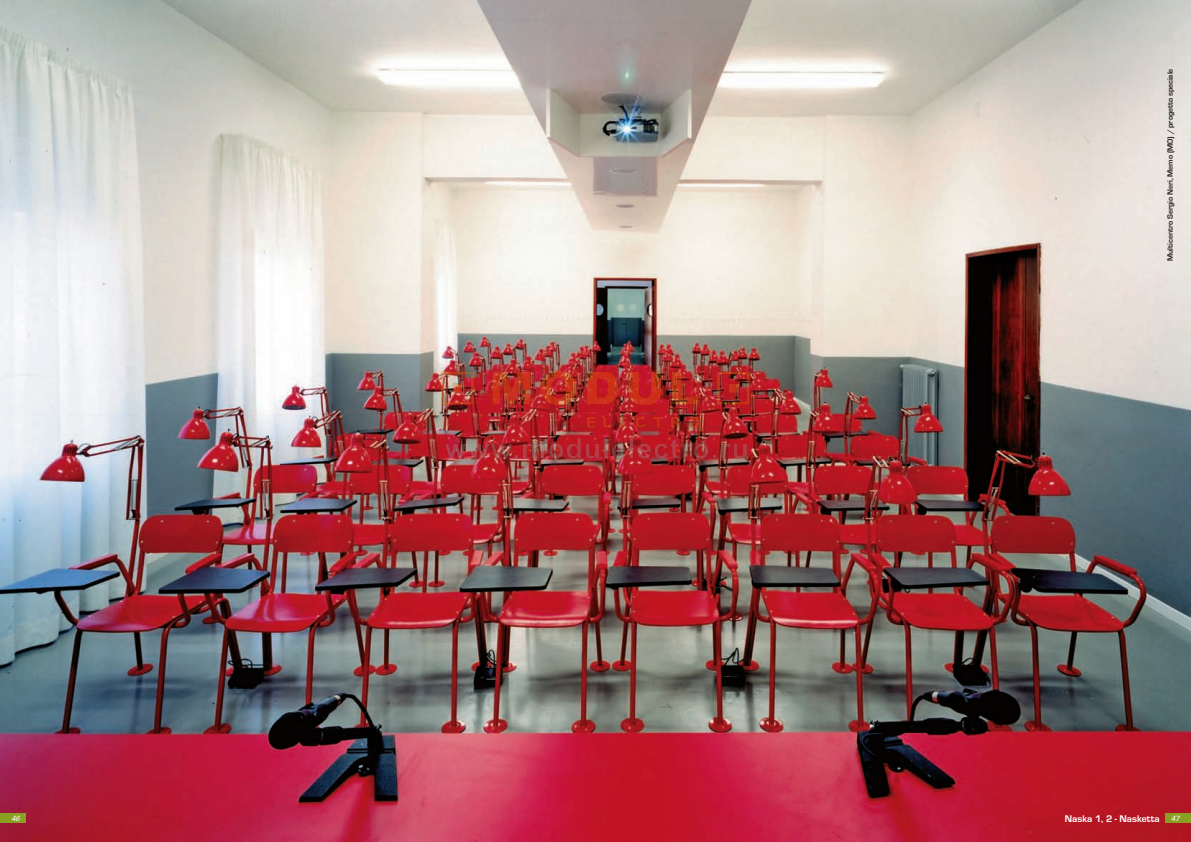
<style>
.page{position:relative;width:1191px;height:842px;background:#fff}
.page>*{position:absolute;margin:0;border:0;box-sizing:border-box;transform-origin:0 0}
.t1{font:700 10px "Eurostile";color:#fff}
.t2{font:700 8px "Eurostile";letter-spacing:-.01em;color:#231f20}
.t3{font:italic 7.5px "Univers";color:#fff}
</style>
<div class="page">
<img style="left:0;top:0;width:1191px;height:842px">
<div style="left:0;top:814px;width:26px;height:9px;background:#8aa022"></div>
<div style="left:1165px;top:814px;width:26px;height:9px;background:#8aa022"></div>
<img style="left:441px;top:372px;width:308px;height:87px">
<p class="t2" style="left:1166px;top:261px;width:194px;rotate:-90deg">Multicentro Sergio Neri, Memo (MO) / progetto speciale</p>
<p class="t1" style="left:1065px;top:814px;width:96px">Naska 1, 2 - Nasketta</p>
<p class="t3" style="left:11px;top:816px;width:10px">46</p>
<p class="t3" style="left:1171px;top:816px;width:10px">47</p>
</div>
